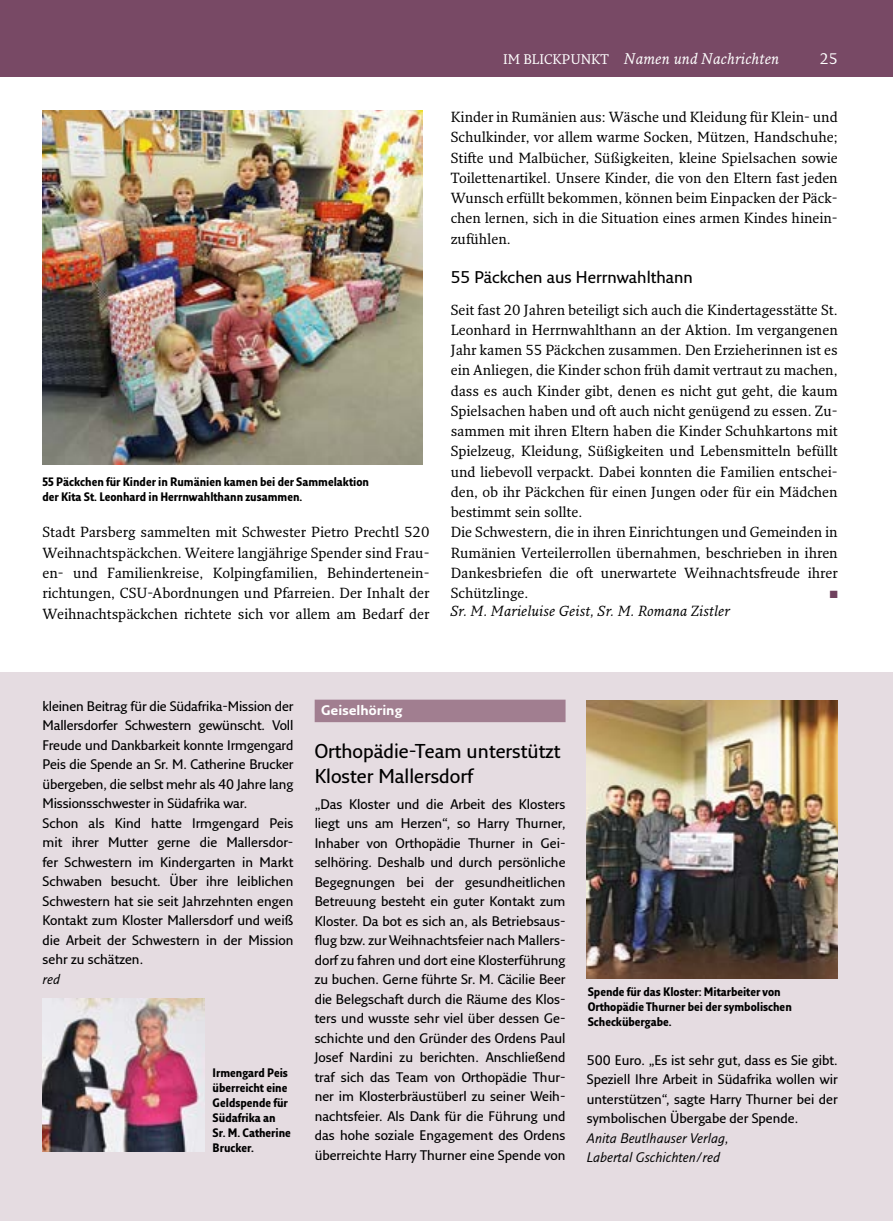
<style>
.page{position:relative;width:893px;height:1221px;background:#fff}
.page>*{position:absolute;margin:0;border:0;box-sizing:border-box;transform-origin:0 0}
.t1{font:600 19.5px/25.5px "Fresco Sans Std";color:#000}
.t2{font:600 16.5px "Fresco Sans Std";color:#000}
.t3{font:italic 15px "Fresco Std";color:#fff}
.t4{font:15px "Fresco Std";color:#fff}
.t5{font:14.25px/20.2px "Fresco Std";color:#000;text-align:justify}
.t6{font:italic 14.25px "Fresco Std";color:#000}
.t7{font:600 13.5px/19.5px "Fresco Sans Std";color:#000;text-align:justify}
.t8{font:italic 13.5px/19.5px "Fresco Sans Std";color:#000}
.t9{font:700 13.5px "Fresco Sans Std";color:#fff}
.t10{font:700 12px/15px "Fresco Sans Con";color:#000}
.t11{font:10.5px "Zapf Dingbats ITC";color:#70415e}
.s1{font-style:normal;font-size:13.5px}
</style>
<div class="page">
<div style="left:0;top:0;width:893px;height:77px;background:#784965"></div>
<div style="left:0;top:672px;width:893px;height:548px;background:#e5dce1"></div>
<div style="left:315px;top:699px;width:251px;height:23px;background:#a17e90"></div>
<img style="left:43px;top:998px;width:161px;height:153px">
<img style="left:587px;top:700px;width:251px;height:278px">
<img style="left:43px;top:111px;width:379px;height:353px">
<p class="t10" style="left:43px;top:473px;width:328px">55 Päckchen für Kinder in Rumänien kamen bei der Sammelaktion der Kita St. Leonhard in Herrnwahlthann zusammen.</p>
<p class="t5" style="left:43px;top:522px;width:388px">Stadt Parsberg sammelten mit Schwester Pietro Prechtl 520<br>Weihnachtspäckchen. Weitere langjährige Spender sind Frau&shy;en- und Familienkreise, Kolpingfamilien, Behindertenein&shy;richtungen, CSU-Abordnungen und Pfarreien. Der Inhalt der Weihnachtspäckchen richtete sich vor allem am Bedarf der</p>
<p class="t3" style="left:503px;top:49px;width:278px"><span class="s1">IM BLICKPUNKT</span> Namen und Nachrichten</p>
<p class="t4" style="left:820px;top:49px;width:19px">25</p>
<p class="t5" style="left:451px;top:106px;width:388px">Kinder in Rumänien aus: Wäsche und Kleidung für Klein- und Schulkinder, vor allem warme Socken, Mützen, Handschuhe; Stifte und Malbücher, Süßigkeiten, kleine Spielsachen sowie Toilettenartikel. Unsere Kinder, die von den Eltern fast jeden Wunsch erfüllt bekommen, können beim Einpacken der Päck&shy;chen lernen, sich in die Situation eines armen Kindes hinein&shy;zufühlen.</p>
<p class="t2" style="left:451px;top:267px;width:244px">55 Päckchen aus Herrnwahlthann</p>
<p class="t5" style="left:451px;top:299px;width:388px;text-align:left">Seit fast 20 Jahren beteiligt sich auch die Kindertagesstätte St.<br>Leonhard in Herrnwahlthann an der Aktion. Im vergangenen Jahr kamen 55 Päckchen zusammen. Den Erzieherinnen ist es ein Anliegen, die Kinder schon früh damit vertraut zu machen, dass es auch Kinder gibt, denen es nicht gut geht, die kaum Spielsachen haben und oft auch nicht genügend zu essen. Zu&shy;sammen mit ihren Eltern haben die Kinder Schuhkartons mit Spielzeug, Kleidung, Süßigkeiten und Lebensmitteln befüllt und liebevoll verpackt. Dabei konnten die Familien entschei&shy;den, ob ihr Päckchen für einen Jungen oder für ein Mädchen bestimmt sein sollte.<br>Die Schwestern, die in ihren Einrichtungen und Gemeinden in Rumänien Verteilerrollen übernahmen, beschrieben in ihren Dankesbriefen die oft unerwartete Weihnachtsfreude ihrer Schützlinge.</p>
<p class="t11" style="left:830px;top:589px;width:9px">■</p>
<p class="t6" style="left:451px;top:602px;width:281px">Sr. M. Marieluise Geist, Sr. M. Romana Zistler</p>
<p class="t7" style="left:43px;top:696px;width:252px;text-align:left">kleinen Beitrag für die Südafrika-Mission der Mallersdorfer Schwestern gewünscht. Voll Freude und Dankbarkeit konnte Irmgengard Peis die Spende an Sr. M. Catherine Brucker übergeben, die selbst mehr als 40 Jahre lang Missionsschwester in Südafrika war.<br>Schon als Kind hatte Irmgengard Peis mit ihrer Mutter gerne die Mallersdor&shy;fer Schwestern im Kindergarten in Markt Schwaben besucht. Über ihre leiblichen Schwestern hat sie seit Jahrzehnten engen Kontakt zum Kloster Mallersdorf und weiß die Arbeit der Schwestern in der Mission sehr zu schätzen.</p>
<p class="t8" style="left:43px;top:969px;width:19px">red</p>
<p class="t10" style="left:213px;top:1064px;width:80px">Irmengard Peis überreicht eine<br>Geldspende für<br>Südafrika an<br>Sr. M. Catherine<br>Brucker.</p>
<p class="t9" style="left:321px;top:701px;width:83px">Geiselhöring</p>
<h1 class="t1" style="left:315px;top:737px;width:247px">Orthopädie-Team unterstützt<br>Kloster Mallersdorf</h1>
<p class="t7" style="left:315px;top:793px;width:252px">„Das Kloster und die Arbeit des Klosters liegt uns am Herzen“, so Harry Thurner, Inhaber von Orthopädie Thurner in Gei&shy;selhöring. Deshalb und durch persönliche Begegnungen bei der gesundheitlichen Betreuung besteht ein guter Kontakt zum Kloster. Da bot es sich an, als Betriebsaus&shy;flug bzw. zur Weihnachtsfeier nach Mallers&shy;dorf zu fahren und dort eine Klosterführung zu buchen. Gerne führte Sr. M. Cäcilie Beer die Belegschaft durch die Räume des Klos&shy;ters und wusste sehr viel über dessen Ge&shy;schichte und den Gründer des Ordens Paul Josef Nardini zu berichten. Anschließend traf sich das Team von Orthopädie Thur&shy;ner im Klosterbräustüberl zu seiner Weih&shy;nachtsfeier. Als Dank für die Führung und das hohe soziale Engagement des Ordens überreichte Harry Thurner eine Spende von</p>
<p class="t10" style="left:588px;top:983px;width:206px">Spende für das Kloster: Mitarbeiter von<br>Orthopädie Thurner bei der symbolischen<br>Scheckübergabe.</p>
<p class="t7" style="left:587px;top:1049px;width:252px">500 Euro. „Es ist sehr gut, dass es Sie gibt.<br>Speziell Ihre Arbeit in Südafrika wollen wir unterstützen“, sagte Harry Thurner bei der symbolischen Übergabe der Spende.</p>
<p class="t8" style="left:587px;top:1127px;width:143px">Anita Beutlhauser Verlag,<br>Labertal Gschichten/red</p>
</div>
